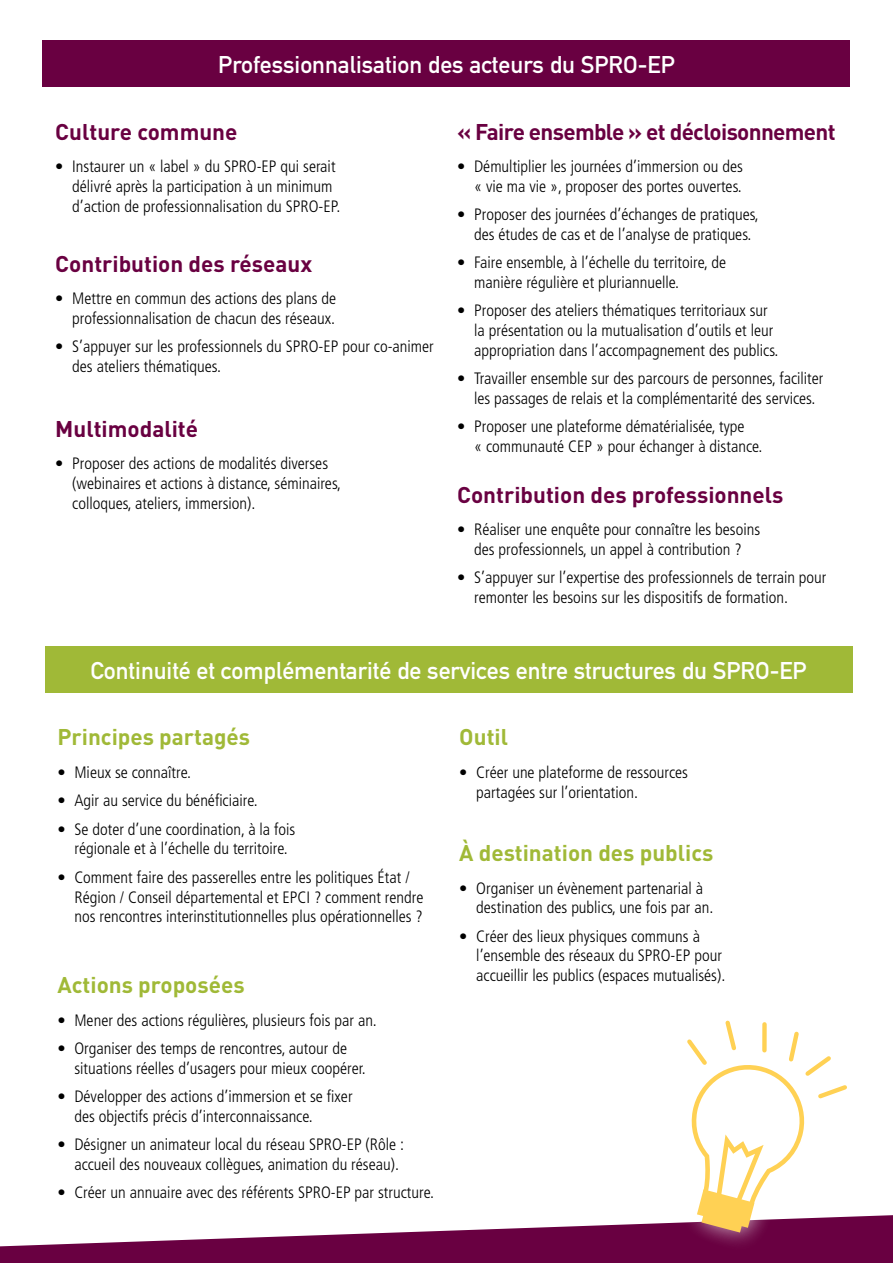
<style>
.page{position:relative;width:893px;height:1263px;background:#fff}
.page>*{position:absolute;margin:0;border:0;box-sizing:border-box;transform-origin:0 0}
.t1{font:700 23.85px "DIN Alternate";color:#fff}
.peptite_titre{font:700 22.5px "DIN";color:#690041}
.peptite_titre-2{font:700 22.5px "DIN";color:#a0b937}
.peptite_titre-3{font:700 22.5px "DIN";letter-spacing:-.03em;color:#690041}
.t2{font:300 condensed 16.5px/19.8px "Frutiger LT Std";color:#000}
</style>
<div class="page">
<div style="left:43px;top:40px;width:807px;height:47px;background:#690041"></div>
<div style="left:45px;top:646px;width:808px;height:47px;background:#a0b937"></div>
<svg style="left:0;top:1020px;width:893px;height:243px"></svg>
<p class="t1" style="left:218px;top:47px;width:458px">Professionnalisation des acteurs du SPRO-EP</p>
<p class="peptite_titre" style="left:55px;top:117px;width:184px">Culture commune</p>
<p class="t2" style="left:72px;top:157px;width:270px;text-indent:-17px">• Instaurer un « label » du SPRO-EP qui serait délivré après la participation à un minimum d’action de professionnalisation du SPRO-EP.</p>
<p class="peptite_titre" style="left:55px;top:249px;width:259px">Contribution des réseaux</p>
<p class="t2" style="left:55px;top:289px;width:282px;text-align:right">• Mettre en commun des actions des plans de professionnalisation de chacun des réseaux.</p>
<p class="t2" style="left:72px;top:337px;width:363px;text-indent:-17px">• S’appuyer sur les professionnels du SPRO-EP pour co-animer des ateliers thématiques.</p>
<p class="peptite_titre" style="left:55px;top:414px;width:144px">Multimodalité</p>
<p class="t2" style="left:72px;top:454px;width:270px;text-indent:-17px">• Proposer des actions de modalités diverses (webinaires et actions à distance, séminaires, colloques, ateliers, immersion).</p>
<p class="peptite_titre-3" style="left:457px;top:117px;width:380px">« Faire ensemble » et décloisonnement</p>
<p class="t2" style="left:457px;top:157px;width:287px;text-align:right">• Démultiplier les journées d’immersion ou des « vie ma vie », proposer des portes ouvertes.</p>
<p class="t2" style="left:457px;top:205px;width:303px;text-align:center">• Proposer des journées d’échanges de pratiques, des études de cas et de l’analyse de pratiques.</p>
<p class="t2" style="left:474px;top:253px;width:254px;text-indent:-17px">• Faire ensemble, à l’échelle du territoire, de manière régulière et pluriannuelle.</p>
<p class="t2" style="left:474px;top:301px;width:306px;text-indent:-17px">• Proposer des ateliers thématiques territoriaux sur la présentation ou la mutualisation d’outils et leur appropriation dans l’accompagnement des publics.</p>
<p class="t2" style="left:457px;top:369px;width:368px;text-align:center">• Travailler ensemble sur des parcours de personnes, faciliter les passages de relais et la complémentarité des services.</p>
<p class="t2" style="left:474px;top:417px;width:290px;text-indent:-17px">• Proposer une plateforme dématérialisée, type<br>« communauté CEP » pour échanger à distance.</p>
<p class="peptite_titre" style="left:457px;top:480px;width:328px">Contribution des professionnels</p>
<p class="t2" style="left:457px;top:520px;width:305px;text-align:center">• Réaliser une enquête pour connaître les besoins des professionnels, un appel à contribution ?</p>
<p class="t2" style="left:474px;top:568px;width:354px;text-indent:-17px">• S’appuyer sur l’expertise des professionnels de terrain pour remonter les besoins sur les dispositifs de formation.</p>
<p class="t1" style="left:91px;top:652px;width:718px">Continuité et complémentarité de services entre structures du SPRO-EP</p>
<p class="peptite_titre-2" style="left:57px;top:722px;width:194px">Principes partagés</p>
<p class="t2" style="left:57px;top:763px;width:135px">• Mieux se connaître.</p>
<p class="t2" style="left:57px;top:791px;width:202px">• Agir au service du bénéficiaire.</p>
<p class="t2" style="left:57px;top:819px;width:239px;text-align:center">• Se doter d’une coordination, à la fois régionale et à l’échelle du territoire.</p>
<p class="t2" style="left:74px;top:867px;width:350px;text-indent:-17px">• Comment faire des passerelles entre les politiques État /<br>Région / Conseil départemental et EPCI ? comment rendre nos rencontres interinstitutionnelles plus opérationnelles ?</p>
<p class="peptite_titre-2" style="left:57px;top:970px;width:189px">Actions proposées</p>
<p class="t2" style="left:57px;top:1010px;width:321px">• Mener des actions régulières, plusieurs fois par an.</p>
<p class="t2" style="left:74px;top:1038px;width:293px;text-indent:-17px">• Organiser des temps de rencontres, autour de situations réelles d’usagers pour mieux coopérer.</p>
<p class="t2" style="left:74px;top:1086px;width:280px;text-indent:-17px">• Développer des actions d’immersion et se fixer des objectifs précis d’interconnaissance.</p>
<p class="t2" style="left:74px;top:1135px;width:331px;text-indent:-17px">• Désigner un animateur local du réseau SPRO-EP (Rôle : accueil des nouveaux collègues, animation du réseau).</p>
<p class="t2" style="left:57px;top:1183px;width:378px">• Créer un annuaire avec des référents SPRO-EP par structure.</p>
<p class="peptite_titre-2" style="left:459px;top:722px;width:50px">Outil</p>
<p class="t2" style="left:476px;top:763px;width:213px;text-indent:-17px">• Créer une plateforme de ressources partagées sur l’orientation.</p>
<p class="peptite_titre-2" style="left:459px;top:838px;width:256px">À destination des publics</p>
<p class="t2" style="left:476px;top:878px;width:239px;text-indent:-17px">• Organiser un évènement partenarial à destination des publics, une fois par an.</p>
<p class="t2" style="left:476px;top:926px;width:251px;text-indent:-17px">• Créer des lieux physiques communs à l’ensemble des réseaux du SPRO-EP pour accueillir les publics (espaces mutualisés).</p>
</div>
